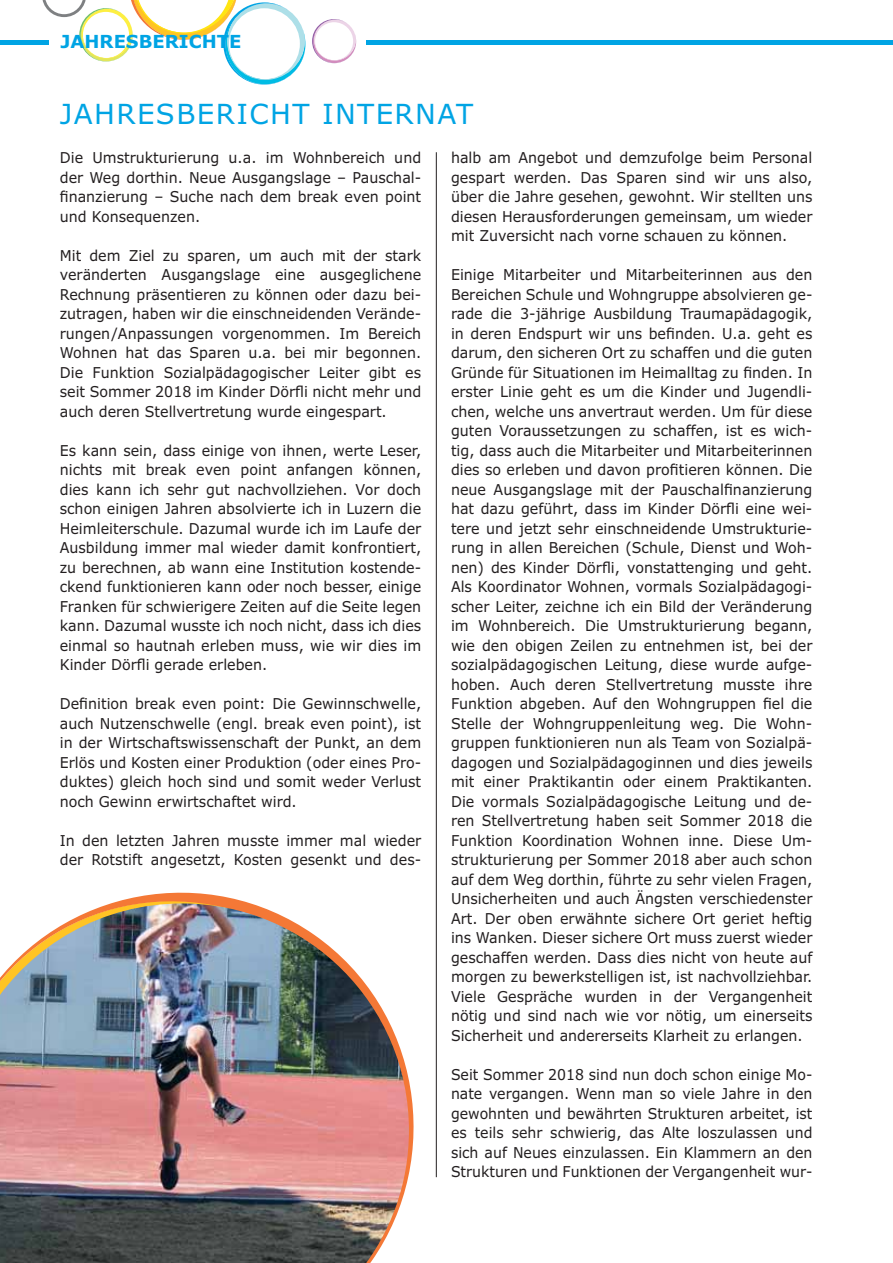
<style>
.page{position:relative;width:893px;height:1263px;background:#fff}
.page>*{position:absolute;margin:0;border:0;box-sizing:border-box;transform-origin:0 0}
.t1{font:27.75px "Verdana";letter-spacing:.05em;color:#00a4e4}
.t2{font:700 18px "Verdana";color:#00a4e4}
.t3{font:15px/19.5px "Verdana";color:#231f20;text-align:justify;scale:.95 1}
.t4{font:15px/19.5px "Verdana";color:#231f20;text-align:justify;scale:.94 1}
</style>
<div class="page">
<hr style="left:0;top:40px;width:49px;height:4px;background:#00a4e4">
<svg style="left:42px;top:0;width:315px;height:85px"></svg>
<hr style="left:436px;top:152px;width:1px;height:1025px;background:#231f20">
<hr style="left:366px;top:40px;width:527px;height:4px;background:#00a4e4">
<svg style="left:112px;top:860px;width:325px;height:318px"></svg>
<img style="left:0;top:903px;width:409px;height:360px">
<p class="t2" style="left:61px;top:34px;width:182px">JAHRESBERICHTE</p>
<h1 class="t1" style="left:60px;top:102px;width:415px">JAHRESBERICHT INTERNAT</h1>
<p class="t3" style="left:60px;top:149px;width:382px">Die Umstrukturierung u.a. im Wohnbereich und der Weg dorthin. Neue Ausgangslage – Pauschal&shy;finanzierung – Suche nach dem break even point und Konsequenzen.</p>
<p class="t3" style="left:60px;top:247px;width:382px">Mit dem Ziel zu sparen, um auch mit der stark veränderten Ausgangslage eine ausgeglichene Rechnung präsentieren zu können oder dazu bei&shy;zutragen, haben wir die einschneidenden Verände&shy;rungen/Anpassungen vorgenommen. Im Bereich Wohnen hat das Sparen u.a. bei mir begonnen.<br>Die Funktion Sozialpädagogischer Leiter gibt es seit Sommer 2018 im Kinder Dörfli nicht mehr und auch deren Stellvertretung wurde eingespart.</p>
<p class="t3" style="left:60px;top:442px;width:382px">Es kann sein, dass einige von ihnen, werte Leser, nichts mit break even point anfangen können, dies kann ich sehr gut nachvollziehen. Vor doch schon einigen Jahren absolvierte ich in Luzern die Heimleiterschule. Dazumal wurde ich im Laufe der Ausbildung immer mal wieder damit konfrontiert, zu berechnen, ab wann eine Institution kostende&shy;ckend funktionieren kann oder noch besser, einige Franken für schwierigere Zeiten auf die Seite legen kann. Dazumal wusste ich noch nicht, dass ich dies einmal so hautnah erleben muss, wie wir dies im Kinder Dörfli gerade erleben.</p>
<p class="t3" style="left:60px;top:695px;width:382px">Definition break even point: Die Gewinnschwelle, auch Nutzenschwelle (engl. break even point), ist in der Wirtschaftswissenschaft der Punkt, an dem Erlös und Kosten einer Produktion (oder eines Pro&shy;duktes) gleich hoch sind und somit weder Verlust noch Gewinn erwirtschaftet wird.</p>
<p class="t3" style="left:60px;top:832px;width:382px">In den letzten Jahren musste immer mal wieder der Rotstift angesetzt, Kosten gesenkt und des-</p>
<p class="t3" style="left:451px;top:149px;width:382px">halb am Angebot und demzufolge beim Personal gespart werden. Das Sparen sind wir uns also, über die Jahre gesehen, gewohnt. Wir stellten uns diesen Herausforderungen gemeinsam, um wieder mit Zuversicht nach vorne schauen zu können.</p>
<p class="t3" style="left:451px;top:266px;width:382px">Einige Mitarbeiter und Mitarbeiterinnen aus den Bereichen Schule und Wohngruppe absolvieren ge&shy;rade die 3-jährige Ausbildung Traumapädagogik, in deren Endspurt wir uns befinden. U.a. geht es darum, den sicheren Ort zu schaffen und die guten Gründe für Situationen im Heimalltag zu finden. In erster Linie geht es um die Kinder und Jugendli&shy;chen, welche uns anvertraut werden. Um für diese guten Voraussetzungen zu schaffen, ist es wich&shy;tig, dass auch die Mitarbeiter und Mitarbeiterinnen dies so erleben und davon profitieren können. Die neue Ausgangslage mit der Pauschalfinanzierung hat dazu geführt, dass im Kinder Dörfli eine wei&shy;tere und jetzt sehr einschneidende Umstrukturie&shy;rung in allen Bereichen (Schule, Dienst und Woh&shy;nen) des Kinder Dörfli, vonstattenging und geht.<br>Als Koordinator Wohnen, vormals Sozialpädagogi&shy;scher Leiter, zeichne ich ein Bild der Veränderung im Wohnbereich. Die Umstrukturierung begann, wie den obigen Zeilen zu entnehmen ist, bei der sozialpädagogischen Leitung, diese wurde aufge&shy;hoben. Auch deren Stellvertretung musste ihre Funktion abgeben. Auf den Wohngruppen fiel die Stelle der Wohngruppenleitung weg. Die Wohn&shy;gruppen funktionieren nun als Team von Sozialpä&shy;dagogen und Sozialpädagoginnen und dies jeweils mit einer Praktikantin oder einem Praktikanten.<br>Die vormals Sozialpädagogische Leitung und de&shy;ren Stellvertretung haben seit Sommer 2018 die Funktion Koordination Wohnen inne. Diese Um&shy;strukturierung per Sommer 2018 aber auch schon auf dem Weg dorthin, führte zu sehr vielen Fragen, Unsicherheiten und auch Ängsten verschiedenster Art. Der oben erwähnte sichere Ort geriet heftig ins Wanken. Dieser sichere Ort muss zuerst wieder geschaffen werden. Dass dies nicht von heute auf morgen zu bewerkstelligen ist, ist nachvollziehbar.<br>Viele Gespräche wurden in der Vergangenheit nötig und sind nach wie vor nötig, um einerseits Sicherheit und andererseits Klarheit zu erlangen.</p>
<p class="t4" style="left:451px;top:1066px;width:386px">Seit Sommer 2018 sind nun doch schon einige Mo&shy;nate vergangen. Wenn man so viele Jahre in den gewohnten und bewährten Strukturen arbeitet, ist es teils sehr schwierig, das Alte loszulassen und sich auf Neues einzulassen. Ein Klammern an den Strukturen und Funktionen der Vergangenheit wur-</p>
</div>
